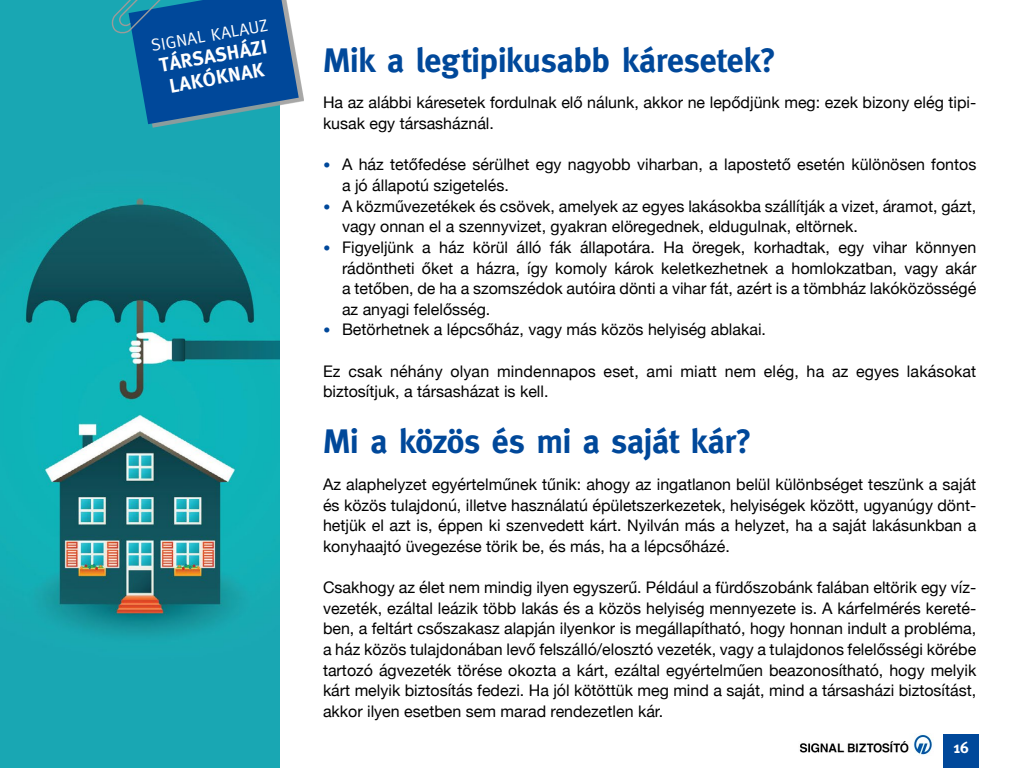
<style>
.page{position:relative;width:1024px;height:768px;background:#fff}
.page>*{position:absolute;margin:0;border:0;box-sizing:border-box;transform-origin:0 0}
.t1{font:700 34px "H Meta";letter-spacing:-.01em;color:#00489a}
.t2{font:700 19.7px/21.9px "H Meta";color:#fff;text-align:center}
.t3{font:17px "H Meta Normal";color:#fff}
.t4{font:16px/20.6px "Helvetica Neue";color:#000}
.t5{font:700 16px "H Meta";color:#fff}
.s1{font-size:12px;color:#00489a}
</style>
<div class="page">
<img style="left:799px;top:734px;width:133px;height:21px">
<img style="left:0;top:0;width:280px;height:768px">
<div style="left:943px;top:734px;width:36px;height:34px;background:#00489a"></div>
<div style="left:133px;top:0;width:171px;height:128px;background:#9b9b9a;opacity:.88"></div>
<svg style="left:111px;top:0;width:188px;height:124px;background:#1565a2"></svg>
<p class="t3" style="left:150px;top:35px;width:119px;rotate:-10deg">SIGNAL KALAUZ</p>
<p class="t2" style="left:157px;top:54px;width:110px;rotate:-10deg">TÁRSASHÁZI lakóknak</p>
<h1 class="t1" style="left:323px;top:38px;width:455px">Mik a legtipikusabb káresetek?</h1>
<p class="t4" style="left:323px;top:93px;width:655px">Ha az alábbi káresetek fordulnak elő nálunk, akkor ne lepődjünk meg: ezek bizony elég tipi&shy;kusak egy társasháznál.</p>
<p class="t4" style="left:342px;top:155px;width:636px;text-indent:-19px"><span class="s1">●</span> A ház tetőfedése sérülhet egy nagyobb viharban, a lapostető esetén különösen fontos a jó állapotú szigetelés.</p>
<p class="t4" style="left:342px;top:197px;width:636px;text-indent:-19px"><span class="s1">●</span> A közművezetékek és csövek, amelyek az egyes lakásokba szállítják a vizet, áramot, gázt, vagy onnan el a szennyvizet, gyakran elöregednek, eldugulnak, eltörnek.</p>
<p class="t4" style="left:342px;top:238px;width:636px;text-align:justify;text-indent:-19px"><span class="s1">●</span> Figyeljünk a ház körül álló fák állapotára. Ha öregek, korhadtak, egy vihar könnyen rádöntheti őket a házra, így komoly károk keletkezhetnek a homlokzatban, vagy akár a tetőben, de ha a szomszédok autóira dönti a vihar fát, azért is a tömbház lakóközösségé az anyagi felelősség.</p>
<p class="t4" style="left:323px;top:320px;width:445px"><span class="s1">●</span> Betörhetnek a lépcsőház, vagy más közös helyiség ablakai.</p>
<p class="t4" style="left:323px;top:362px;width:655px">Ez csak néhány olyan mindennapos eset, ami miatt nem elég, ha az egyes lakásokat biztosítjuk, a társasházat is kell.</p>
<h1 class="t1" style="left:323px;top:419px;width:430px">Mi a közös és mi a saját kár?</h1>
<p class="t4" style="left:323px;top:475px;width:655px;text-align:justify">Az alaphelyzet egyértelműnek tűnik: ahogy az ingatlanon belül különbséget teszünk a saját és közös tulajdonú, illetve használatú épületszerkezetek, helyiségek között, ugyanúgy dönt&shy;hetjük el azt is, éppen ki szenvedett kárt. Nyilván más a helyzet, ha a saját lakásunkban a konyhaajtó üvegezése törik be, és más, ha a lépcsőházé.</p>
<p class="t4" style="left:323px;top:578px;width:655px;text-align:justify">Csakhogy az élet nem mindig ilyen egyszerű. Például a fürdőszobánk falában eltörik egy víz&shy;vezeték, ezáltal leázik több lakás és a közös helyiség mennyezete is. A kárfelmérés kereté&shy;ben, a feltárt csőszakasz alapján ilyenkor is megállapítható, hogy honnan indult a probléma, a ház közös tulajdonában levő felszálló/elosztó vezeték, vagy a tulajdonos felelősségi körébe tartozó ágvezeték törése okozta a kárt, ezáltal egyértelműen beazonosítható, hogy melyik kárt melyik biztosítás fedezi. Ha jól kötöttük meg mind a saját, mind a társasházi biztosítást, akkor ilyen esetben sem marad rendezetlen kár.</p>
<p class="t5" style="left:953px;top:737px;width:17px">16</p>
</div>
